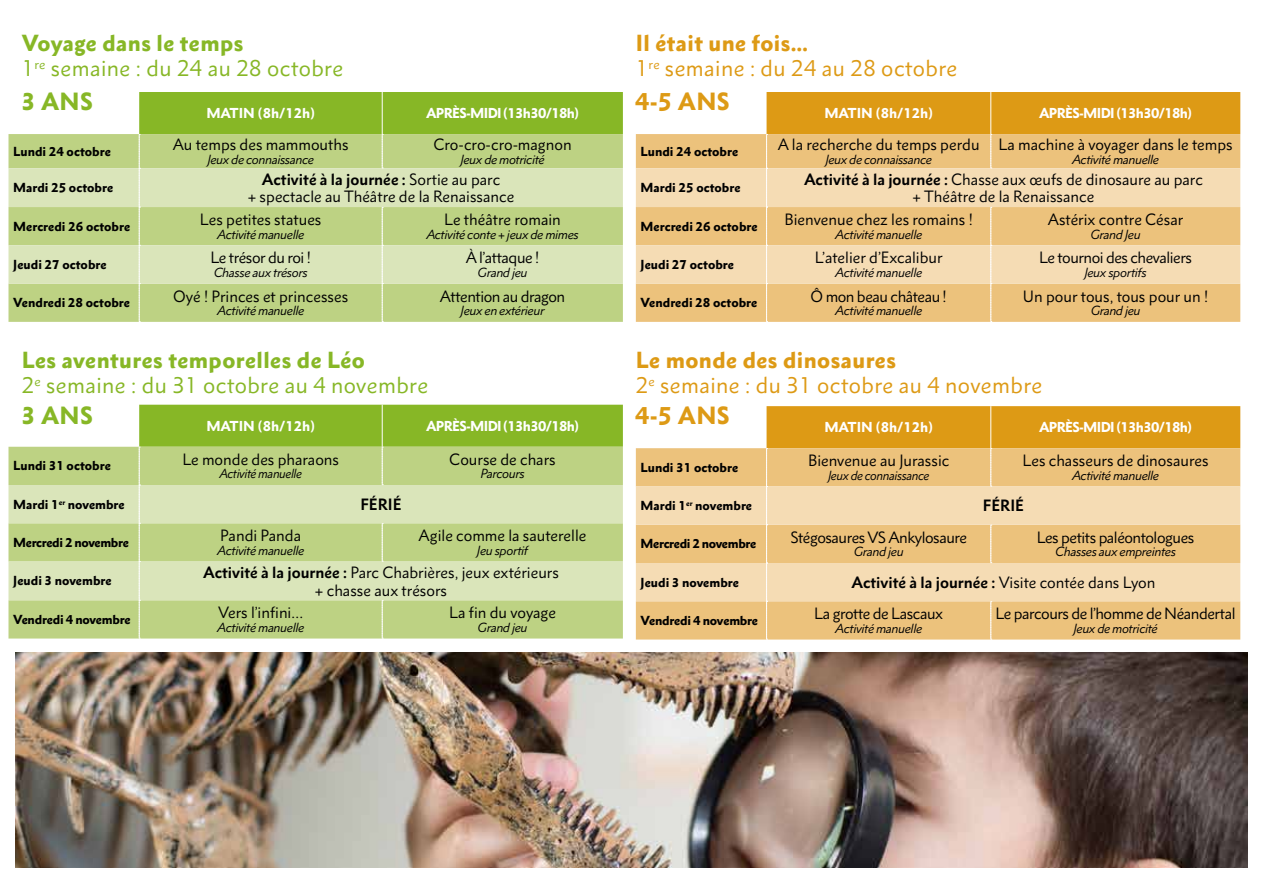
<style>
.page{position:relative;width:1263px;height:893px;background:#fff}
.page>*{position:absolute;margin:0;border:0;box-sizing:border-box;transform-origin:0 0}
.t1{font:900 22.5px "Metro Nova Pro";letter-spacing:.02em;color:#dd9a15}
.t2{font:900 22.5px "Metro Nova Pro";letter-spacing:.02em;color:#87b726}
.t3{font:21.15px/25.3px "Metro Nova Pro";letter-spacing:.02em;color:#87b726}
.t4{font:21.15px/25.3px "Metro Nova Pro";letter-spacing:.02em;color:#dd9a15}
.t5{font:14.85px/17.9px "Metro Nova Pro";color:#000;text-align:center}
.t6{font:14.85px "Metro Nova Pro";letter-spacing:-.03em;color:#000}
.t7{font:700 14.85px "Metro Nova Pro";color:#000}
.t8{font:900 13.05px "Metro Nova Pro";letter-spacing:-.05em;color:#fff}
.t9{font:900 13.05px "Metro Nova Pro";color:#fff}
.t10{font:italic 12px "Metro Nova Pro";letter-spacing:-.03em;color:#000}
.t11{font:italic 12px "Metro Nova Pro";letter-spacing:-.03em;color:#000;scale:.95 1}
.t12{font:900 11.85px "Metro Nova Pro";color:#000}
.t13{font:900 11.85px "Metro Nova Pro";letter-spacing:-.03em;color:#000}
.t14{font:900 11.85px "Metro Nova Pro";letter-spacing:-.02em;color:#000}
.s1{font-weight:900}
.s2{font-weight:700}
</style>
<div class="page">
<img style="left:16px;top:652px;width:1231px;height:215px">
<div style="left:9px;top:134px;width:130px;height:188px;background:#bdd283"></div>
<svg style="left:9px;top:168px;width:130px;height:116px;background:#d0dea8"></svg>
<svg style="left:139px;top:92px;width:484px;height:230px;background:#bdd385"></svg>
<div style="left:636px;top:134px;width:127px;height:188px;background:#ecc27c"></div>
<svg style="left:636px;top:168px;width:127px;height:116px;background:#f2d3a1"></svg>
<svg style="left:763px;top:92px;width:477px;height:230px;background:#ecc37d"></svg>
<div style="left:636px;top:448px;width:130px;height:192px;background:#ecc27c"></div>
<svg style="left:636px;top:486px;width:130px;height:115px;background:#f2d3a1"></svg>
<svg style="left:766px;top:406px;width:474px;height:234px;background:#ecc47d"></svg>
<div style="left:9px;top:447px;width:130px;height:191px;background:#bdd283"></div>
<svg style="left:9px;top:485px;width:130px;height:115px;background:#d0dea8"></svg>
<svg style="left:139px;top:405px;width:484px;height:234px;background:#bdd385"></svg>
<h2 class="t3" style="left:22px;top:30px;width:323px"><span class="s1">Voyage dans le temps<br></span>1<sup>re</sup> semaine : du 24 au 28 octobre</h2>
<h2 class="t4" style="left:636px;top:30px;width:323px"><span class="s1">Il était une fois…<br></span>1<sup>re</sup> semaine : du 24 au 28 octobre</h2>
<h1 class="t2" style="left:21px;top:87px;width:73px">3 ANS</h1>
<h1 class="t1" style="left:635px;top:87px;width:96px">4-5 ANS</h1>
<p class="t9" style="left:206px;top:105px;width:110px">MATIN (8h/12h)</p>
<p class="t8" style="left:426px;top:105px;width:155px">APRÈS-MIDI (13h30/18h)</p>
<p class="t9" style="left:824px;top:105px;width:110px">MATIN (8h/12h)</p>
<p class="t8" style="left:1039px;top:105px;width:155px">APRÈS-MIDI (13h30/18h)</p>
<p class="t12" style="left:13px;top:144px;width:99px">Lundi 24 octobre</p>
<p class="t5" style="left:173px;top:136px;width:177px">Au temps des mammouths</p>
<p class="t10" style="left:207px;top:152px;width:108px">Jeux de connaissance</p>
<p class="t5" style="left:433px;top:136px;width:140px">Cro-cro-cro-magnon</p>
<p class="t10" style="left:460px;top:152px;width:86px">Jeux de motricité</p>
<p class="t12" style="left:641px;top:144px;width:99px">Lundi 24 octobre</p>
<p class="t5" style="left:778px;top:136px;width:203px">A la recherche du temps perdu</p>
<p class="t10" style="left:825px;top:152px;width:108px">Jeux de connaissance</p>
<p class="t5" style="left:998px;top:136px;width:236px">La machine à voyager dans le temps</p>
<p class="t10" style="left:1072px;top:152px;width:89px">Activité manuelle</p>
<p class="t12" style="left:13px;top:180px;width:102px">Mardi 25 octobre</p>
<p class="t5" style="left:248px;top:170px;width:268px"><span class="s2">Activité à la journée :</span> Sortie au parc<br>+ spectacle au Théâtre de la Renaissance</p>
<p class="t12" style="left:13px;top:219px;width:119px">Mercredi 26 octobre</p>
<p class="t5" style="left:200px;top:211px;width:123px">Les petites statues</p>
<p class="t10" style="left:217px;top:227px;width:89px">Activité manuelle</p>
<p class="t5" style="left:444px;top:211px;width:118px">Le théâtre romain</p>
<p class="t10" style="left:426px;top:227px;width:154px">Activité conte + jeux de mimes</p>
<p class="t12" style="left:641px;top:180px;width:102px">Mardi 25 octobre</p>
<p class="t5" style="left:804px;top:170px;width:400px"><span class="s2">Activité à la journée :</span> Chasse aux œufs de dinosaure au parc + Théâtre de la Renaissance</p>
<p class="t12" style="left:641px;top:219px;width:119px">Mercredi 26 octobre</p>
<p class="t5" style="left:1048px;top:211px;width:137px">Astérix contre César</p>
<p class="t10" style="left:1090px;top:227px;width:52px">Grand Jeu</p>
<p class="t5" style="left:784px;top:211px;width:190px">Bienvenue chez les romains !</p>
<p class="t10" style="left:835px;top:227px;width:89px">Activité manuelle</p>
<p class="t12" style="left:13px;top:257px;width:95px">Jeudi 27 octobre</p>
<p class="t6" style="left:211px;top:249px;width:102px">Le trésor du roi !</p>
<p class="t10" style="left:214px;top:265px;width:96px">Chasse aux trésors</p>
<p class="t6" style="left:466px;top:249px;width:75px">À l’attaque !</p>
<p class="t10" style="left:478px;top:265px;width:51px">Grand jeu</p>
<p class="t12" style="left:641px;top:257px;width:95px">Jeudi 27 octobre</p>
<p class="t5" style="left:815px;top:249px;width:129px">L’atelier d’Excalibur</p>
<p class="t10" style="left:835px;top:265px;width:89px">Activité manuelle</p>
<p class="t6" style="left:1039px;top:249px;width:154px">Le tournoi des chevaliers</p>
<p class="t10" style="left:1084px;top:265px;width:64px">Jeux sportifs</p>
<p class="t12" style="left:13px;top:295px;width:118px">Vendredi 28 octobre</p>
<p class="t5" style="left:173px;top:287px;width:176px">Oyé ! Princes et princesses</p>
<p class="t10" style="left:217px;top:303px;width:89px">Activité manuelle</p>
<p class="t6" style="left:440px;top:287px;width:127px">Attention au dragon</p>
<p class="t10" style="left:461px;top:303px;width:85px">Jeux en extérieur</p>
<p class="t12" style="left:641px;top:295px;width:118px">Vendredi 28 octobre</p>
<p class="t6" style="left:811px;top:287px;width:138px">Ô mon beau château !</p>
<p class="t10" style="left:835px;top:303px;width:89px">Activité manuelle</p>
<p class="t5" style="left:1023px;top:287px;width:187px">Un pour tous, tous pour un !</p>
<p class="t10" style="left:1091px;top:303px;width:51px">Grand jeu</p>
<h2 class="t3" style="left:22px;top:347px;width:408px"><span class="s1">Les aventures temporelles de Léo<br></span>2<sup>e</sup> semaine : du 31 octobre au 4 novembre</h2>
<h2 class="t4" style="left:636px;top:347px;width:408px"><span class="s1">Le monde des dinosaures<br></span>2<sup>e</sup> semaine : du 31 octobre au 4 novembre</h2>
<h1 class="t2" style="left:21px;top:401px;width:73px">3 ANS</h1>
<h1 class="t1" style="left:635px;top:401px;width:96px">4-5 ANS</h1>
<p class="t9" style="left:206px;top:417px;width:110px">MATIN (8h/12h)</p>
<p class="t8" style="left:426px;top:417px;width:155px">APRÈS-MIDI (13h30/18h)</p>
<p class="t9" style="left:824px;top:419px;width:110px">MATIN (8h/12h)</p>
<p class="t8" style="left:1039px;top:419px;width:155px">APRÈS-MIDI (13h30/18h)</p>
<p class="t12" style="left:13px;top:458px;width:99px">Lundi 31 octobre</p>
<p class="t5" style="left:182px;top:450px;width:158px">Le monde des pharaons</p>
<p class="t11" style="left:219px;top:466px;width:89px">Activité manuelle</p>
<p class="t5" style="left:449px;top:450px;width:108px">Course de chars</p>
<p class="t10" style="left:480px;top:466px;width:46px">Parcours</p>
<p class="t12" style="left:641px;top:460px;width:99px">Lundi 31 octobre</p>
<p class="t5" style="left:808px;top:452px;width:143px">Bienvenue au Jurassic</p>
<p class="t11" style="left:828px;top:468px;width:108px">Jeux de connaissance</p>
<p class="t5" style="left:1022px;top:452px;width:188px">Les chasseurs de dinosaures</p>
<p class="t10" style="left:1072px;top:468px;width:89px">Activité manuelle</p>
<p class="t12" style="left:13px;top:497px;width:113px">Mardi 1<sup>er</sup> novembre</p>
<p class="t7" style="left:360px;top:495px;width:43px">FÉRIÉ</p>
<p class="t13" style="left:13px;top:535px;width:117px">Mercredi 2 novembre</p>
<p class="t5" style="left:220px;top:527px;width:82px">Pandi Panda</p>
<p class="t10" style="left:217px;top:543px;width:89px">Activité manuelle</p>
<p class="t5" style="left:419px;top:527px;width:169px">Agile comme la sauterelle</p>
<p class="t10" style="left:477px;top:543px;width:53px">Jeu sportif</p>
<p class="t12" style="left:641px;top:498px;width:113px">Mardi 1<sup>er</sup> novembre</p>
<p class="t7" style="left:983px;top:496px;width:43px">FÉRIÉ</p>
<p class="t13" style="left:641px;top:536px;width:117px">Mercredi 2 novembre</p>
<p class="t6" style="left:790px;top:528px;width:178px">Stégosaures VS Ankylosaure</p>
<p class="t10" style="left:854px;top:544px;width:51px">Grand jeu</p>
<p class="t6" style="left:1037px;top:528px;width:159px">Les petits paléontologues</p>
<p class="t10" style="left:1055px;top:544px;width:122px">Chasses aux empreintes</p>
<p class="t12" style="left:13px;top:573px;width:100px">Jeudi 3 novembre</p>
<p class="t5" style="left:203px;top:563px;width:357px"><span class="s2">Activité à la journée :</span> Parc Chabrières, jeux extérieurs + chasse aux trésors</p>
<p class="t14" style="left:13px;top:612px;width:119px">Vendredi 4 novembre</p>
<p class="t5" style="left:218px;top:604px;width:86px">Vers l’infini…</p>
<p class="t10" style="left:217px;top:620px;width:89px">Activité manuelle</p>
<p class="t5" style="left:449px;top:604px;width:108px">La fin du voyage</p>
<p class="t10" style="left:478px;top:620px;width:51px">Grand jeu</p>
<p class="t12" style="left:641px;top:575px;width:100px">Jeudi 3 novembre</p>
<p class="t5" style="left:851px;top:573px;width:306px"><span class="s2">Activité à la journée :</span> Visite contée dans Lyon</p>
<p class="t14" style="left:641px;top:613px;width:119px">Vendredi 4 novembre</p>
<p class="t6" style="left:814px;top:604px;width:130px">La grotte de Lascaux</p>
<p class="t10" style="left:835px;top:621px;width:89px">Activité manuelle</p>
<p class="t6" style="left:995px;top:604px;width:241px">Le parcours de l’homme de Néandertal</p>
<p class="t10" style="left:1073px;top:621px;width:86px">Jeux de motricité</p>
</div>
